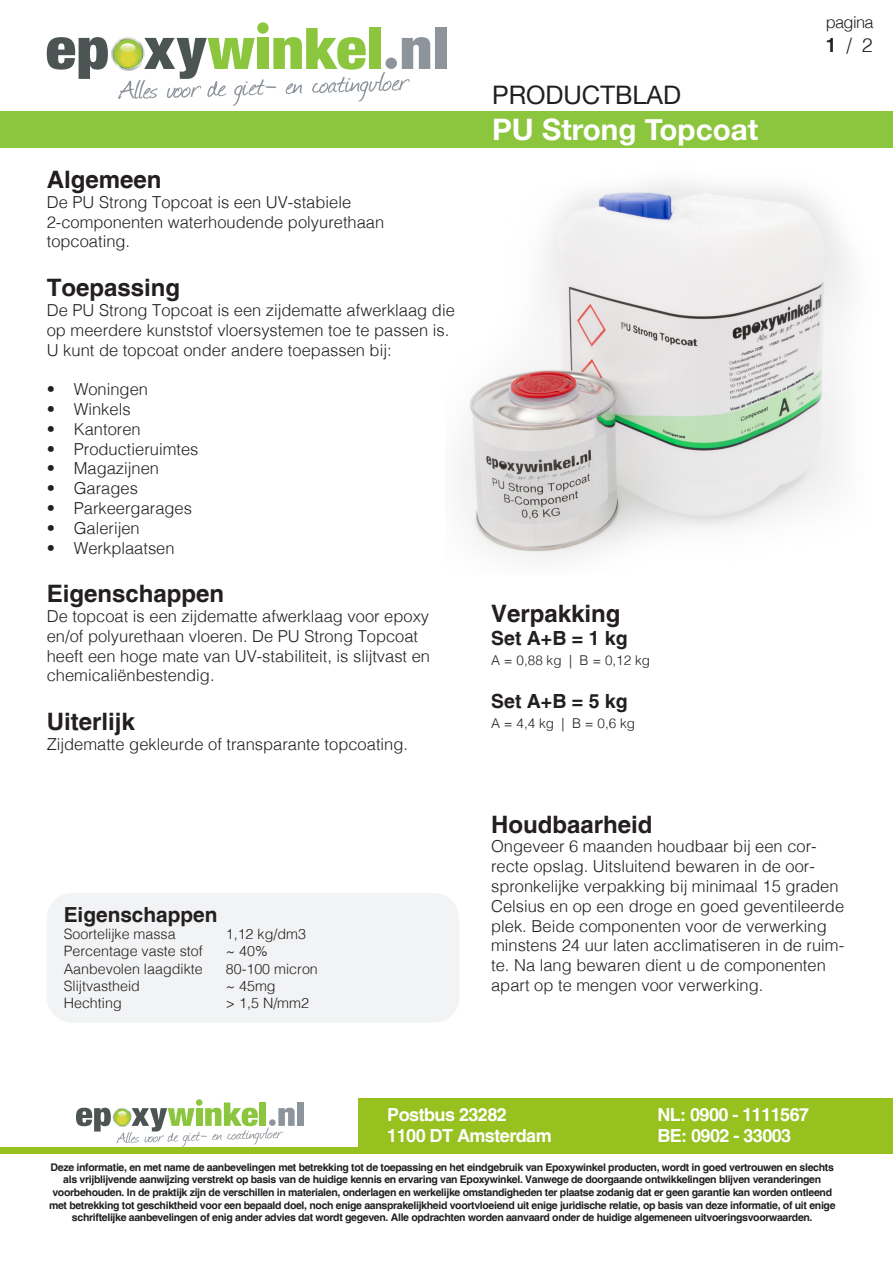
<style>
.page{position:relative;width:893px;height:1263px;background:#fff}
.page>*{position:absolute;margin:0;border:0;box-sizing:border-box;transform-origin:0 0}
.t1{font:700 29.55px "Helvetica Neue";color:#fff}
.t2{font:25.5px "Helvetica Neue";color:#231f20}
.Tussenkop{font:700 24px "Helvetica";color:#231f20}
.Tussenkop-2{font:700 20.85px "Helvetica";color:#231f20}
.Tekst{font:700 19.5px "Helvetica";color:#231f20}
.Tekst-2{font:300 19.5px "Helvetica";color:#231f20}
.t3{font:700 18px "Helvetica";letter-spacing:-.03em;color:#fff}
.Tekst-3{font:300 16.5px/19.8px "Helvetica";color:#231f20}
.Tekst-4{font:300 14.25px "Helvetica";color:#231f20}
.Tekst-5{font:300 13.5px "Helvetica";color:#231f20}
.t4{font:700 10.5px/12.6px "Helvetica";letter-spacing:-.03em;color:#231f20;text-align:center}
.s1{font-weight:700}
</style>
<div class="page">
<img style="left:445px;top:147px;width:428px;height:413px">
<div style="left:47px;top:893px;width:412px;height:130px;background:#f2f3f4;border-radius:26px"></div>
<div style="left:358px;top:1097px;width:534px;height:56px;background:#96c11f"></div>
<div style="left:0;top:1147px;width:534px;height:6px;background:#96c11f"></div>
<div style="left:257px;top:22px;width:12px;height:12px;background:#8bc63e;border-radius:50%"></div>
<div style="left:435px;top:28px;width:11px;height:41px;background:#8d949b"></div>
<svg style="left:47px;top:28px;width:383px;height:78px"></svg>
<div style="left:196px;top:1099px;width:6px;height:7px;background:#8bc63e;border-radius:50%"></div>
<div style="left:297px;top:1102px;width:7px;height:24px;background:#8d949b"></div>
<svg style="left:76px;top:1102px;width:219px;height:45px"></svg>
<div style="left:1px;top:111px;width:892px;height:36px;background:#8cc53e"></div>
<p class="Tussenkop" style="left:47px;top:165px;width:116px">Algemeen</p>
<p class="Tekst-3" style="left:47px;top:191px;width:339px">De PU Strong Topcoat is een UV-stabiele<br>2-componenten waterhoudende polyurethaan topcoating.</p>
<p class="Tussenkop" style="left:47px;top:273px;width:135px">Toepassing</p>
<p class="Tekst-3" style="left:47px;top:299px;width:410px">De PU Strong Topcoat is een zijdematte afwerklaag die op meerdere kunststof vloersystemen toe te passen is.<br>U kunt de topcoat onder andere toepassen bij:</p>
<p class="Tekst-3" style="left:47px;top:378px;width:103px">• Woningen</p>
<p class="Tekst-3" style="left:47px;top:398px;width:85px">• Winkels</p>
<p class="Tekst-3" style="left:47px;top:418px;width:95px">• Kantoren</p>
<p class="Tekst-3" style="left:47px;top:438px;width:153px">• Productieruimtes</p>
<p class="Tekst-3" style="left:47px;top:457px;width:114px">• Magazijnen</p>
<p class="Tekst-3" style="left:47px;top:477px;width:93px">• Garages</p>
<p class="Tekst-3" style="left:47px;top:497px;width:147px">• Parkeergarages</p>
<p class="Tekst-3" style="left:47px;top:517px;width:95px">• Galerijen</p>
<p class="Tekst-3" style="left:47px;top:537px;width:129px">• Werkplaatsen</p>
<p class="Tussenkop" style="left:47px;top:579px;width:179px">Eigenschappen</p>
<p class="Tekst-3" style="left:47px;top:605px;width:385px">De topcoat is een zijdematte afwerklaag voor epoxy en/of polyurethaan vloeren. De PU Strong Topcoat heeft een hoge mate van UV-stabiliteit, is slijtvast en chemicaliënbestendig.</p>
<p class="Tussenkop" style="left:47px;top:707px;width:90px">Uiterlijk</p>
<p class="Tekst-3" style="left:47px;top:733px;width:363px">Zijdematte gekleurde of transparante topcoating.</p>
<p class="Tussenkop-2" style="left:64px;top:902px;width:155px">Eigenschappen</p>
<p class="Tekst-4" style="left:64px;top:922px;width:113px">Soortelijke massa</p>
<p class="Tekst-4" style="left:226px;top:922px;width:82px">1,12 kg/dm3</p>
<p class="Tekst-4" style="left:64px;top:939px;width:140px">Percentage vaste stof</p>
<p class="Tekst-4" style="left:226px;top:939px;width:43px">~ 40%</p>
<p class="Tekst-4" style="left:64px;top:956px;width:140px">Aanbevolen laagdikte</p>
<p class="Tekst-4" style="left:226px;top:956px;width:94px">80-100 micron</p>
<p class="Tekst-4" style="left:64px;top:973px;width:78px">Slijtvastheid</p>
<p class="Tekst-4" style="left:226px;top:973px;width:51px">~ 45mg</p>
<p class="Tekst-4" style="left:64px;top:991px;width:59px">Hechting</p>
<p class="Tekst-4" style="left:226px;top:991px;width:85px">&gt; 1,5 N/mm2</p>
<p class="t2" style="left:492px;top:76px;width:190px">PRODUCTBLAD</p>
<p class="t1" style="left:492px;top:106px;width:267px">PU Strong Topcoat</p>
<p class="Tekst-3" style="left:826px;top:11px;width:50px">pagina</p>
<p class="Tekst-2" style="left:826px;top:28px;width:48px"><span class="s1">1</span>/2</p>
<p class="Tussenkop" style="left:491px;top:599px;width:131px">Verpakking</p>
<p class="Tekst" style="left:491px;top:627px;width:138px">Set A+B = 1 kg</p>
<p class="Tekst-5" style="left:491px;top:649px;width:160px">A = 0,88 kg | B = 0,12 kg</p>
<p class="Tekst" style="left:491px;top:690px;width:138px">Set A+B = 5 kg</p>
<p class="Tekst-5" style="left:491px;top:712px;width:145px">A = 4,4 kg | B = 0,6 kg</p>
<p class="Tussenkop" style="left:491px;top:809px;width:163px">Houdbaarheid</p>
<p class="Tekst-3" style="left:491px;top:835px;width:355px">Ongeveer 6 maanden houdbaar bij een cor&shy;recte opslag. Uitsluitend bewaren in de oor&shy;spronkelijke verpakking bij minimaal 15 graden Celsius en op een droge en goed geventileerde plek. Beide componenten voor de verwerking minstens 24 uur laten acclimatiseren in de ruim&shy;te. Na lang bewaren dient u de componenten apart op te mengen voor verwerking.</p>
<p class="t3" style="left:387px;top:1103px;width:121px">Postbus 23282</p>
<p class="t3" style="left:657px;top:1103px;width:153px">NL: 0900 - 1111567</p>
<p class="t3" style="left:387px;top:1125px;width:166px">1100 DT Amsterdam</p>
<p class="t3" style="left:657px;top:1125px;width:135px">BE: 0902 - 33003</p>
<p class="t4" style="left:49px;top:1160px;width:788px">Deze informatie, en met name de aanbevelingen met betrekking tot de toepassing en het eindgebruik van Epoxywinkel producten, wordt in goed vertrouwen en slechts als vrijblijvende aanwijzing verstrekt op basis van de huidige kennis en ervaring van Epoxywinkel. Vanwege de doorgaande ontwikkelingen blijven veranderingen voorbehouden. In de praktijk zijn de verschillen in materialen, onderlagen en werkelijke omstandigheden ter plaatse zodanig dat er geen garantie kan worden ontleend met betrekking tot geschiktheid voor een bepaald doel, noch enige aansprakelijkheid voortvloeiend uit enige juridische relatie, op basis van deze informatie, of uit enige schriftelijke aanbevelingen of enig ander advies dat wordt gegeven. Alle opdrachten worden aanvaard onder de huidige algemeneen uitvoeringsvoorwaarden.</p>
</div>
